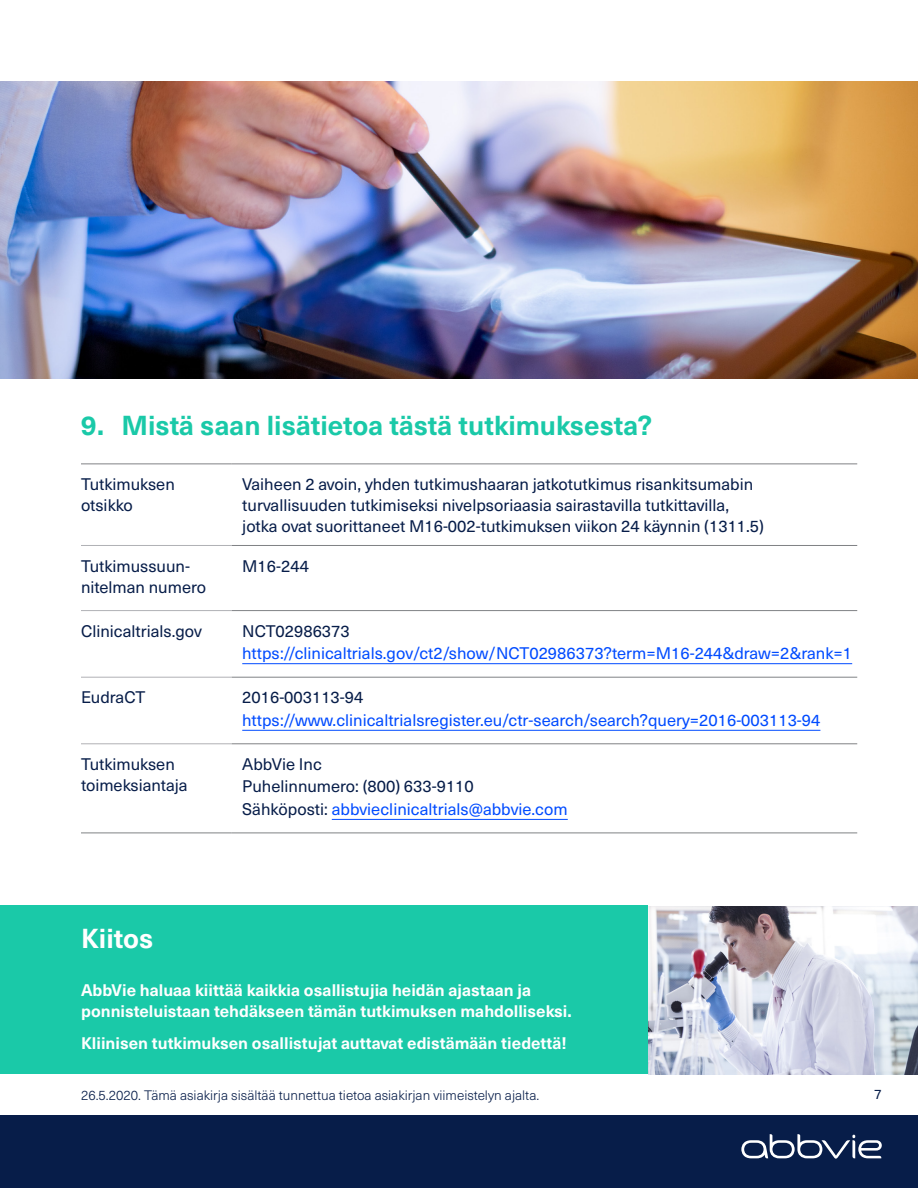
<style>
.page{position:relative;width:918px;height:1188px;background:#fff}
.page>*{position:absolute;margin:0;border:0;box-sizing:border-box;transform-origin:0 0}
.Hd_1{font:700 27px "Neue Haas Unica Pro";color:#1ac9a8}
.Hd_1-2{font:700 27px "Neue Haas Unica Pro";color:#fff}
.Table_Body_Reg{font:16.5px/21px "Neue Haas Unica Pro";color:#071d49}
.Table_Body_Reg-2{font:16.5px "Neue Haas Unica Pro";color:#004bff}
.Body_1_SB_More{font:700 16.5px/21px "Neue Haas Unica Pro";color:#fff}
.Body_1{font:700 16.5px "Neue Haas Unica Pro";color:#fff}
.Body_1-2{font:300 13.5px "Neue Haas Unica Pro";color:#071d49}
.t1{font:13.5px "Neue Haas Unica Pro";color:#071d49}
.s1{color:#071d49}
</style>
<div class="page">
<img style="left:648px;top:906px;width:270px;height:168px">
<img style="left:0;top:81px;width:918px;height:298px">
<div style="left:0;top:1115px;width:918px;height:73px;background:#071d49"></div>
<div style="left:0;top:906px;width:648px;height:168px;background:#1ac9a8"></div>
<hr style="left:81px;top:833px;width:151px;height:1px;background:#808285">
<hr style="left:232px;top:833px;width:625px;height:1px;background:#808285">
<hr style="left:81px;top:464px;width:151px;height:1px;background:#808285">
<hr style="left:232px;top:464px;width:625px;height:1px;background:#808285">
<hr style="left:81px;top:545px;width:151px;height:1px;background:#b0b1b5">
<hr style="left:232px;top:545px;width:625px;height:1px;background:#808285">
<hr style="left:81px;top:610px;width:151px;height:1px;background:#b0b1b5">
<hr style="left:81px;top:677px;width:151px;height:1px;background:#b0b1b5">
<hr style="left:81px;top:743px;width:151px;height:1px;background:#b0b1b5">
<hr style="left:232px;top:610px;width:625px;height:1px;background:#808285">
<hr style="left:232px;top:677px;width:625px;height:1px;background:#808285">
<hr style="left:232px;top:743px;width:625px;height:1px;background:#808285">
<hr style="left:242px;top:663px;width:610px;height:1px;background:#004bff">
<hr style="left:242px;top:730px;width:578px;height:1px;background:#004bff">
<hr style="left:332px;top:819px;width:236px;height:1px;background:#004bff">
<svg style="left:741px;top:1134px;width:141px;height:25px"></svg>
<p class="Hd_1" style="left:81px;top:409px;width:573px">9. Mistä saan lisätietoa tästä tutkimuksesta?</p>
<p class="Table_Body_Reg" style="left:81px;top:474px;width:95px">Tutkimuksen otsikko</p>
<p class="Table_Body_Reg" style="left:242px;top:474px;width:523px">Vaiheen 2 avoin, yhden tutkimushaaran jatkotutkimus risankitsumabin turvallisuuden tutkimiseksi nivelpsoriaasia sairastavilla tutkittavilla, jotka ovat suorittaneet M16-002-tutkimuksen viikon 24 käynnin (1311.5)</p>
<p class="Table_Body_Reg" style="left:81px;top:555px;width:127px">Tutkimussuun&shy;nitelman numero</p>
<p class="Table_Body_Reg" style="left:242px;top:555px;width:68px">M16-244</p>
<p class="Table_Body_Reg" style="left:81px;top:621px;width:122px">Clinicaltrials.gov</p>
<p class="Table_Body_Reg" style="left:242px;top:621px;width:109px">NCT02986373</p>
<p class="Table_Body_Reg-2" style="left:242px;top:643px;width:611px">https://clinicaltrials.gov/ct2/show/NCT02986373?term=M16-244&amp;draw=2&amp;rank=1</p>
<p class="Table_Body_Reg" style="left:81px;top:687px;width:66px">EudraCT</p>
<p class="Table_Body_Reg" style="left:242px;top:687px;width:123px">2016-003113-94</p>
<p class="Table_Body_Reg-2" style="left:242px;top:710px;width:580px">https://www.clinicaltrialsregister.eu/ctr-search/search?query=2016-003113-94</p>
<p class="Table_Body_Reg" style="left:81px;top:754px;width:108px">Tutkimuksen toimeksiantaja</p>
<p class="Table_Body_Reg" style="left:242px;top:754px;width:81px">AbbVie Inc</p>
<p class="Table_Body_Reg" style="left:242px;top:776px;width:233px">Puhelinnumero: (800) 633-9110</p>
<p class="Table_Body_Reg-2" style="left:242px;top:799px;width:327px"><span class="s1">Sähköposti:</span> abbvieclinicaltrials@abbvie.com</p>
<p class="Hd_1-2" style="left:81px;top:922px;width:74px">Kiitos</p>
<p class="Body_1_SB_More" style="left:81px;top:980px;width:492px">AbbVie haluaa kiittää kaikkia osallistujia heidän ajastaan ja ponnisteluistaan tehdäkseen tämän tutkimuksen mahdolliseksi.</p>
<p class="Body_1" style="left:81px;top:1033px;width:487px">Kliinisen tutkimuksen osallistujat auttavat edistämään tiedettä!</p>
<p class="Body_1-2" style="left:81px;top:1087px;width:460px">26.5.2020. Tämä asiakirja sisältää tunnettua tietoa asiakirjan viimeistelyn ajalta.</p>
<p class="t1" style="left:874px;top:1086px;width:9px">7</p>
</div>
